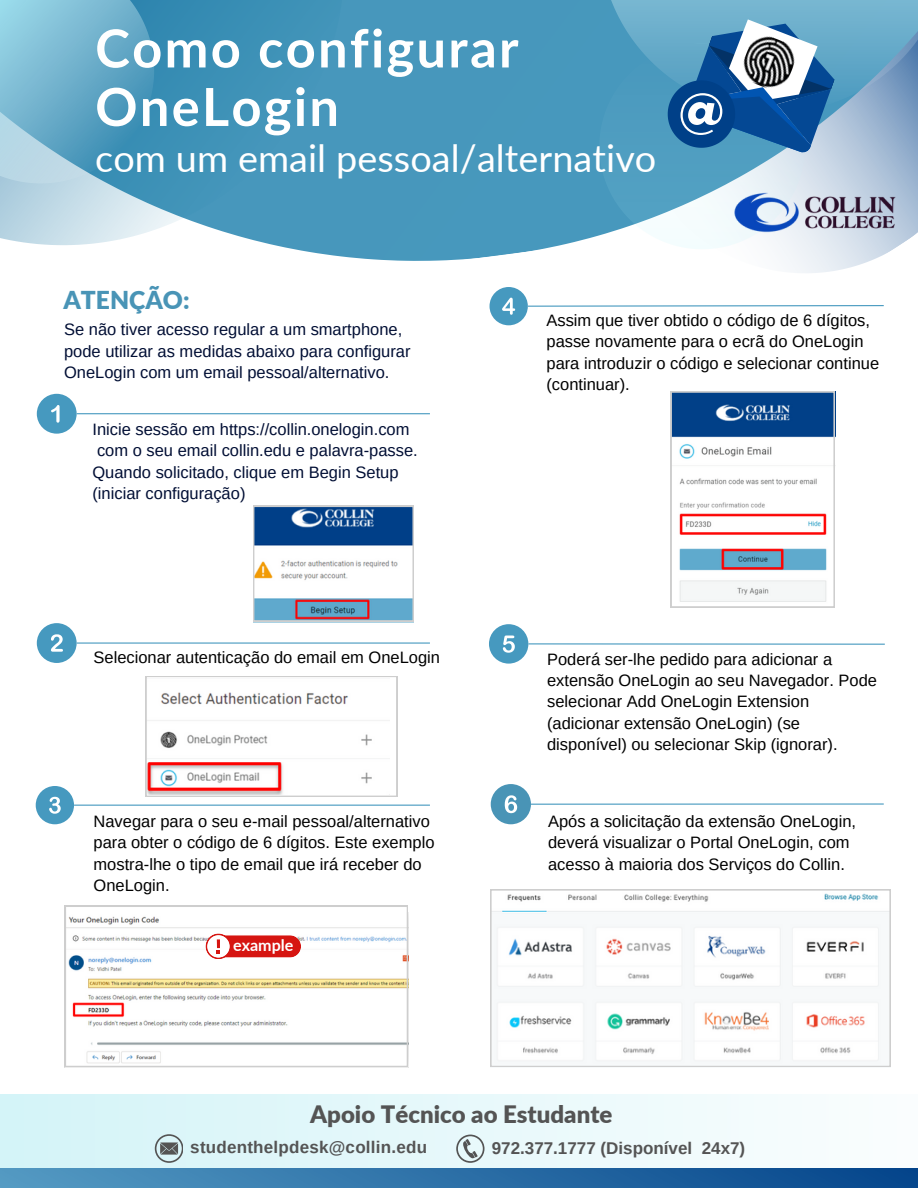
<style>
.page{position:relative;width:918px;height:1188px;background:#fff}
.page>*{position:absolute;margin:0;border:0;box-sizing:border-box;transform-origin:0 0}
.t1{font:700 52.5px/58.5px "Lato";letter-spacing:.045em;color:#fff}
.t2{font:37.8px "Lato";color:#fff}
.t3{font:900 24.6px "Lato";color:#4994b6}
.t4{font:900 24px "Lato";color:#545454}
.t5{font:700 16.95px "Arimo";letter-spacing:.015em;color:#545454}
.t6{font:16.5px/21.3px "Arimo";color:#000}
.t7{font:16.5px/21.3px "Arimo";color:#000e34}
.t8{font:700 16.05px "Lato";color:#fff}
</style>
<div class="page">
<svg style="left:457px;top:0;width:436px;height:326px;fill:#4798bd"></svg>
<svg style="left:0;top:0;width:457px;height:261px;background:#5aa1c2"></svg>
<svg style="left:0;top:0;width:201px;height:230px;background:#71b0cb"></svg>
<div style="left:0;top:1094px;width:918px;height:94px;background:linear-gradient(to right,#d3f3f7,#fafdfe)"></div>
<div style="left:0;top:1168px;width:918px;height:20px;background:linear-gradient(to right,#549ac3,#04458b)"></div>
<div style="left:36px;top:786px;width:38px;height:38px;background:#4699bf;border-radius:50%"></div>
<svg style="left:49px;top:797px;width:12px;height:17px"></svg>
<div style="left:490px;top:287px;width:38px;height:38px;background:#4699bf;border-radius:50%"></div>
<svg style="left:502px;top:298px;width:13px;height:17px"></svg>
<div style="left:489px;top:624px;width:39px;height:40px;background:#4699bf;border-radius:50%"></div>
<svg style="left:503px;top:636px;width:12px;height:17px"></svg>
<div style="left:491px;top:784px;width:40px;height:40px;background:#4994b6;border-radius:50%"></div>
<svg style="left:505px;top:795px;width:12px;height:18px"></svg>
<div style="left:37px;top:394px;width:39px;height:39px;background:#4699bf;border-radius:50%"></div>
<svg style="left:51px;top:405px;width:9px;height:18px"></svg>
<hr style="left:77px;top:413px;width:353px;height:1px;background:#4699bf">
<svg style="left:527px;top:304px;width:358px;height:3px"></svg>
<hr style="left:528px;top:643px;width:357px;height:2px;background:#4699bf">
<hr style="left:531px;top:803px;width:353px;height:2px;background:#4699bf">
<hr style="left:77px;top:642px;width:353px;height:2px;background:#4699bf">
<hr style="left:74px;top:805px;width:356px;height:1px;background:#4699bf">
<svg style="left:491px;top:890px;width:400px;height:177px"></svg>
<svg style="left:253px;top:506px;width:160px;height:115px"></svg>
<svg style="left:155px;top:1134px;width:28px;height:28px"></svg>
<svg style="left:456px;top:1135px;width:28px;height:28px"></svg>
<div style="left:37px;top:623px;width:39px;height:40px;background:#4699bf;border-radius:50%"></div>
<svg style="left:51px;top:634px;width:12px;height:18px"></svg>
<svg style="left:599px;top:0;width:319px;height:249px;background:#7aa8c7"></svg>
<svg style="left:146px;top:676px;width:251px;height:120px"></svg>
<svg style="left:65px;top:906px;width:343px;height:161px"></svg>
<hr style="left:218px;top:935px;width:75px;height:1px;background:#d61511">
<svg style="left:206px;top:933px;width:25px;height:26px"></svg>
<svg style="left:671px;top:392px;width:164px;height:215px"></svg>
<p class="t1" style="left:95px;top:18px;width:425px">Como configurar<br>OneLogin</p>
<p class="t2" style="left:95px;top:135px;width:563px">com um email pessoal/alternativo</p>
<p class="t3" style="left:63px;top:285px;width:128px">ATENÇÃO:</p>
<p class="t7" style="left:64px;top:319px;width:348px">Se não tiver acesso regular a um smartphone, pode utilizar as medidas abaixo para configurar<br>OneLogin com um email pessoal/alternativo.</p>
<p class="t7" style="left:92px;top:419px;width:319px">Inicie sessão em https://collin.onelogin.com</p>
<p class="t7" style="left:92px;top:440px;width:327px">com o seu email collin.edu e palavra-passe.<br>Quando solicitado, clique em Begin Setup (iniciar configuração)</p>
<p class="t6" style="left:94px;top:647px;width:348px">Selecionar autenticação do email em OneLogin</p>
<h1 class="t6" style="left:547px;top:310px;width:334px">Assim que tiver obtido o código de 6 dígitos, passe novamente para o ecrã do OneLogin para introduzir o código e selecionar continue (continuar).</h1>
<h2 class="t6" style="left:547px;top:648px;width:332px">Poderá ser-lhe pedido para adicionar a extensão OneLogin ao seu Navegador. Pode selecionar Add OneLogin Extension (adicionar extensão OneLogin) (se disponível) ou selecionar Skip (ignorar).</h2>
<p class="t6" style="left:94px;top:810px;width:342px">Navegar para o seu e-mail pessoal/alternativo para obter o código de 6 dígitos. Este exemplo mostra-lhe o tipo de email que irá receber do OneLogin.</p>
<p class="t6" style="left:548px;top:810px;width:309px">Após a solicitação da extensão OneLogin, deverá visualizar o Portal OneLogin, com acesso à maioria dos Serviços do Collin.</p>
<p class="t8" style="left:233px;top:935px;width:62px">example</p>
<p class="t4" style="left:310px;top:1099px;width:304px">Apoio Técnico ao Estudante</p>
<p class="t5" style="left:190px;top:1138px;width:238px">studenthelpdesk@collin.edu</p>
<p class="t5" style="left:492px;top:1138px;width:255px">972.377.1777 (Disponível 24x7)</p>
</div>
